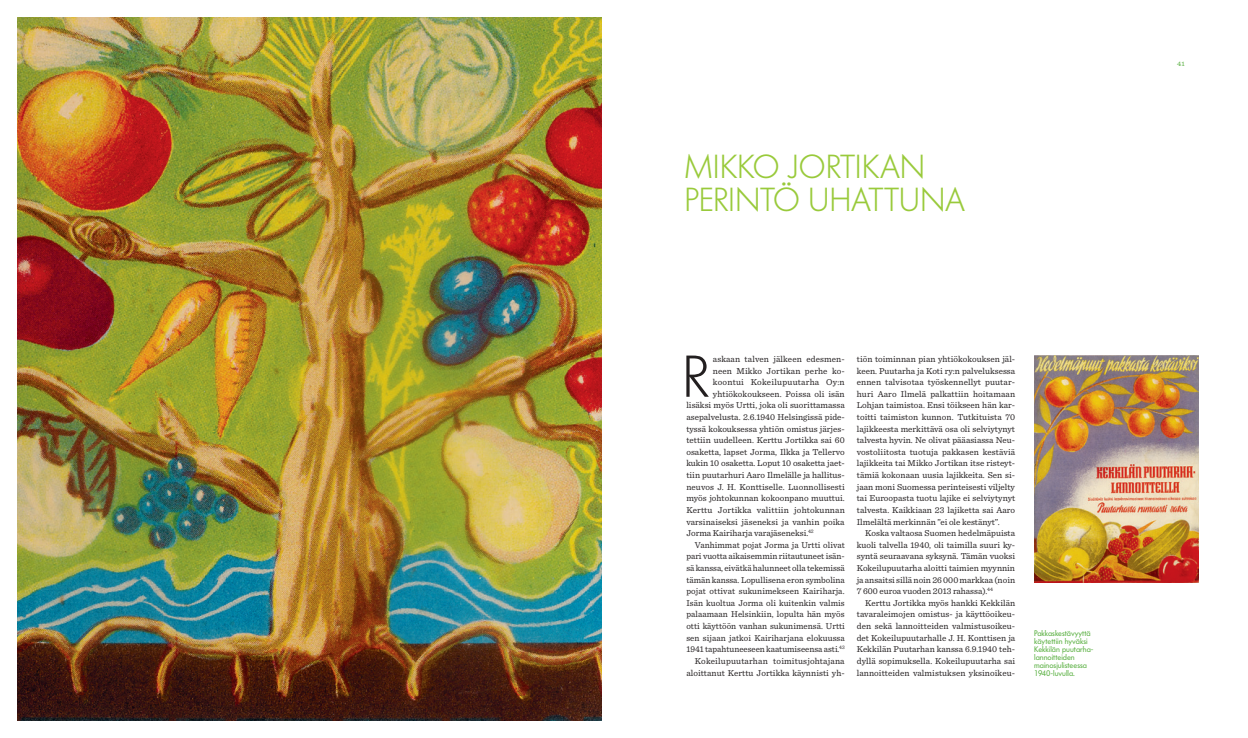
<style>
.page{position:relative;width:1248px;height:738px;background:#fff}
.page>*{position:absolute;margin:0;border:0;box-sizing:border-box;transform-origin:0 0}
.Leipis_anfangilla{font:300 58.3px "Futura Serie BQ";color:#231f20}
.Kappaleen_otsikko{font:300 33px/33px "Futura Serie BQ";letter-spacing:-.02em;color:#99ca3b}
.Leipis_sis{font:9px/11.6px "Sentinel";color:#231f20;text-align:justify}
.Leipis_anfangilla-2{font:9px "Sentinel";letter-spacing:.005em;color:#231f20}
.Leipis_anfangilla-3{font:9px "Sentinel";letter-spacing:.025em;color:#231f20}
.Kuvateksti{font:8px/8px "Futura Serie BQ";color:#5ab042}
.t1{font:300 7px "Clarendon";color:#5ab042}
</style>
<div class="page">
<img style="left:17px;top:17px;width:584px;height:703px">
<img style="left:1034px;top:355px;width:164px;height:227px">
<p class="Kappaleen_otsikko" style="left:684px;top:150px;width:282px">MIKKO JORTIKAN<br>PERINTÖ UHATTUNA</p>
<p class="Leipis_anfangilla" style="left:681px;top:342px;width:30px">R</p>
<p class="Leipis_anfangilla-2" style="left:712px;top:352px;width:133px">askaan talven jälkeen edesmen-</p>
<p class="Leipis_anfangilla-2" style="left:712px;top:363px;width:133px">neen Mikko Jortikan perhe ko-</p>
<p class="Leipis_anfangilla-3" style="left:712px;top:375px;width:133px">koontui Kokeilupuutarha Oy:n</p>
<p class="Leipis_anfangilla-2" style="left:712px;top:386px;width:133px">yhtiökokoukseen. Poissa oli isän</p>
<p class="Leipis_anfangilla-2" style="left:686px;top:398px;width:160px">lisäksi myös Urtti, joka oli suorittamassa</p>
<p class="Leipis_anfangilla-2" style="left:686px;top:410px;width:160px">asepalvelusta. 2.6.1940 Helsingissä pide-</p>
<p class="Leipis_anfangilla-2" style="left:686px;top:421px;width:160px">tyssä kokouksessa yhtiön omistus järjes-</p>
<p class="Leipis_anfangilla-2" style="left:686px;top:433px;width:160px">tettiin uudelleen. Kerttu Jortikka sai 60</p>
<p class="Leipis_anfangilla-2" style="left:686px;top:444px;width:160px">osaketta, lapset Jorma, Ilkka ja Tellervo</p>
<p class="Leipis_anfangilla-2" style="left:686px;top:456px;width:160px">kukin 10 osaketta. Loput 10 osaketta jaet-</p>
<p class="Leipis_anfangilla-2" style="left:686px;top:468px;width:160px">tiin puutarhuri Aaro Ilmelälle ja hallitus-</p>
<p class="Leipis_anfangilla-2" style="left:686px;top:479px;width:160px">neuvos J. H. Konttiselle. Luonnollisesti</p>
<p class="Leipis_anfangilla-2" style="left:686px;top:491px;width:160px">myös johtokunnan kokoonpano muuttui.</p>
<p class="Leipis_anfangilla-2" style="left:686px;top:502px;width:160px">Kerttu Jortikka valittiin johtokunnan</p>
<p class="Leipis_anfangilla-2" style="left:686px;top:514px;width:160px">varsinaiseksi jäseneksi ja vanhin poika</p>
<p class="Leipis_anfangilla-2" style="left:686px;top:526px;width:129px">Jorma Kairiharja varajäseneksi.<sup>42</sup></p>
<p class="Leipis_sis" style="left:686px;top:538px;width:160px;text-indent:9px">Vanhimmat pojat Jorma ja Urtti olivat pari vuotta aikaisemmin riitautuneet isän&shy;sä kanssa, eivätkä halunneet olla tekemissä tämän kanssa. Lopullisena eron symbolina pojat ottivat sukunimekseen Kairiharja.<br>Isän kuoltua Jorma oli kuitenkin valmis palaamaan Helsinkiin, lopulta hän myös otti käyttöön vanhan sukunimensä. Urtti sen sijaan jatkoi Kairiharjana elokuussa 1941 tapahtuneeseen kaatumiseensa asti.<sup>43</sup></p>
<p class="Leipis_sis" style="left:686px;top:654px;width:160px;text-align:right">Kokeilupuutarhan toimitusjohtajana aloittanut Kerttu Jortikka käynnisti yh-</p>
<p class="Leipis_sis" style="left:856px;top:352px;width:160px">tiön toiminnan pian yhtiökokouksen jäl&shy;keen. Puutarha ja Koti ry:n palveluksessa ennen talvisotaa työskennellyt puutar&shy;huri Aaro Ilmelä palkattiin hoitamaan Lohjan taimistoa. Ensi töikseen hän kar&shy;toitti taimiston kunnon. Tutkituista 70 lajikkeesta merkittävä osa oli selviytynyt talvesta hyvin. Ne olivat pääasiassa Neu&shy;vostoliitosta tuotuja pakkasen kestäviä lajikkeita tai Mikko Jortikan itse risteyt&shy;tämiä kokonaan uusia lajikkeita. Sen si&shy;jaan moni Suomessa perinteisesti viljelty tai Euroopasta tuotu lajike ei selviytynyt talvesta. Kaikkiaan 23 lajiketta sai Aaro Ilmelältä merkinnän ”ei ole kestänyt”.</p>
<p class="Leipis_sis" style="left:856px;top:526px;width:160px;text-indent:9px">Koska valtaosa Suomen hedelmäpuista kuoli talvella 1940, oli taimilla suuri ky&shy;syntä seuraavana syksynä. Tämän vuoksi Kokeilupuutarha aloitti taimien myynnin ja ansaitsi sillä noin 26 000 markkaa (noin 7 600 euroa vuoden 2013 rahassa).<sup>44</sup></p>
<p class="Leipis_sis" style="left:856px;top:596px;width:160px;text-indent:9px">Kerttu Jortikka myös hankki Kekkilän tavaraleimojen omistus- ja käyttöoikeu&shy;den sekä lannoitteiden valmistusoikeu&shy;det Kokeilupuutarhalle J. H. Konttisen ja Kekkilän Puutarhan kanssa 6.9.1940 teh&shy;dyllä sopimuksella. Kokeilupuutarha sai lannoitteiden valmistuksen yksinoikeu-</p>
<p class="Kuvateksti" style="left:1034px;top:628px;width:61px">Pakkaskestävyyttä käytettiin hyväksi<br>Kekkilän puutarha&shy;lannoitteiden mainosjulisteessa<br>1940-luvulla.</p>
<p class="t1" style="left:1176px;top:59px;width:10px">41</p>
</div>
